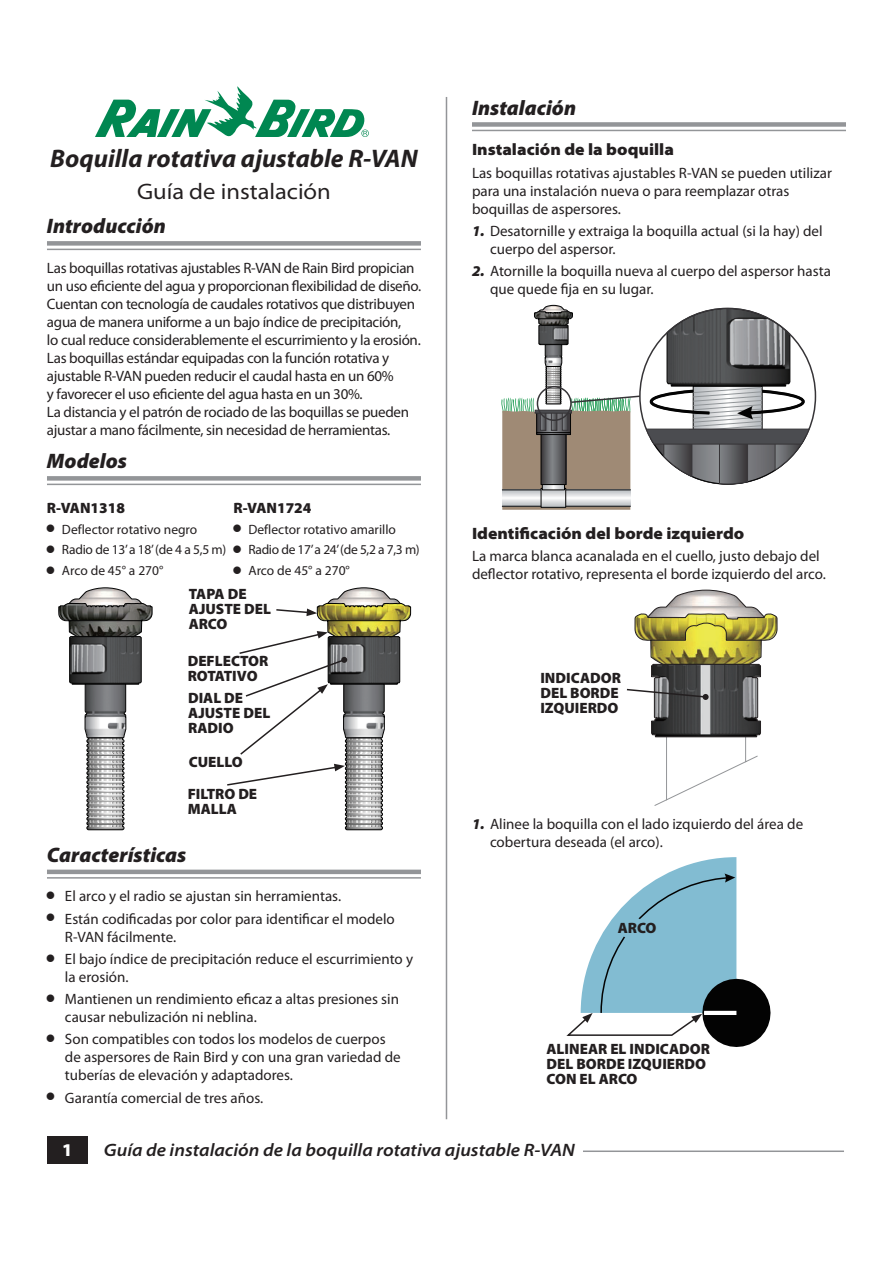
<style>
.page{position:relative;width:893px;height:1263px;background:#fff}
.page>*{position:absolute;margin:0;border:0;box-sizing:border-box;transform-origin:0 0}
.t1{font:italic 700 25.5px "Myriad Pro";color:#231f20}
.t2{font:semi-expanded 22.5px "Myriad Pro";color:#231f20}
.t3{font:italic 900 21px "Myriad Pro";color:#231f20}
.t4{font:italic 600 semi-expanded 18px "Myriad Pro";color:#231f20}
.t5{font:900 18px "Myriad Pro";color:#fff}
.t6{font:900 semi-expanded 16.5px "Myriad Pro";color:#231f20}
.t7{font:15px/18px "Myriad Pro";color:#231f20}
.t8{font:15px/18px "Myriad Pro";letter-spacing:-.02em;color:#231f20}
.t9{font:900 15px/15px "Myriad Pro";color:#231f20}
.t10{font:13.5px "Myriad Pro";color:#231f20}
.t11{font:13.5px "Myriad Pro";letter-spacing:-.025em;color:#231f20}
.t12{font:13.5px "Myriad Pro";letter-spacing:-.02em;color:#231f20}
.s1{font-weight:900;font-style:italic}
</style>
<div class="page">
<hr style="left:446px;top:97px;width:1px;height:1022px;background:#939598">
<hr style="left:209px;top:1150px;width:635px;height:2px;background:#939598">
<div style="left:47px;top:1136px;width:40px;height:27px;background:#231f20"></div>
<div style="left:104px;top:1136px;width:479px;height:28px;background:#fff"></div>
<svg style="left:95px;top:86px;width:274px;height:51px"></svg>
<div style="left:47px;top:241px;width:374px;height:5px;background:#939598"></div>
<hr style="left:47px;top:249px;width:374px;height:1px;background:#939598">
<div style="left:47px;top:476px;width:374px;height:5px;background:#939598"></div>
<hr style="left:47px;top:484px;width:374px;height:1px;background:#939598">
<hr style="left:47px;top:870px;width:374px;height:4px;background:#939598">
<hr style="left:47px;top:877px;width:374px;height:2px;background:#939598">
<svg style="left:58px;top:587px;width:95px;height:243px"></svg>
<svg style="left:227px;top:587px;width:184px;height:243px"></svg>
<div style="left:472px;top:122px;width:374px;height:5px;background:#939598"></div>
<hr style="left:472px;top:130px;width:374px;height:1px;background:#939598">
<svg style="left:501px;top:305px;width:309px;height:205px"></svg>
<svg style="left:626px;top:589px;width:152px;height:217px"></svg>
<svg style="left:566px;top:857px;width:205px;height:190px"></svg>
<h1 class="t1" style="left:50px;top:142px;width:369px">Boquilla rotativa ajustable R-VAN</h1>
<h2 class="t2" style="left:137px;top:179px;width:195px">Guía de instalación</h2>
<h3 class="t3" style="left:47px;top:215px;width:120px">Introducción</h3>
<p class="t8" style="left:47px;top:258px;width:376px">Las boquillas rotativas ajustables R-VAN de Rain Bird propician un uso eficiente del agua y proporcionan flexibilidad de diseño.<br>Cuentan con tecnología de caudales rotativos que distribuyen agua de manera uniforme a un bajo índice de precipitación,<br>lo cual reduce considerablemente el escurrimiento y la erosión.<br>Las boquillas estándar equipadas con la función rotativa y ajustable R-VAN pueden reducir el caudal hasta en un 60%<br>y favorecer el uso eficiente del agua hasta en un 30%.<br>La distancia y el patrón de rociado de las boquillas se pueden ajustar a mano fácilmente, sin necesidad de herramientas.</p>
<h3 class="t3" style="left:47px;top:450px;width:82px">Modelos</h3>
<p class="t9" style="left:47px;top:499px;width:80px">R-VAN1318</p>
<p class="t9" style="left:233px;top:499px;width:80px">R-VAN1724</p>
<p class="t10" style="left:62px;top:521px;width:137px">Deflector rotativo negro</p>
<p class="t10" style="left:248px;top:521px;width:149px">Deflector rotativo amarillo</p>
<p class="t12" style="left:62px;top:541px;width:166px">Radio de 13’ a 18’ (de 4 a 5,5 m)</p>
<p class="t11" style="left:248px;top:541px;width:173px">Radio de 17’ a 24’ (de 5,2 a 7,3 m)</p>
<p class="t10" style="left:62px;top:562px;width:103px">Arco de 45° a 270°</p>
<p class="t10" style="left:248px;top:562px;width:103px">Arco de 45° a 270°</p>
<p class="t9" style="left:189px;top:586px;width:84px">TAPA DE<br>AJUSTE DEL<br>ARCO</p>
<p class="t9" style="left:188px;top:653px;width:82px">DEFLECTOR<br>ROTATIVO</p>
<p class="t9" style="left:188px;top:690px;width:84px">DIAL DE<br>AJUSTE DEL<br>RADIO</p>
<p class="t9" style="left:188px;top:744px;width:71px;line-height:32.5px">CUELLO<br>FILTRO DE</p>
<p class="t9" style="left:188px;top:801px;width:51px">MALLA</p>
<h3 class="t3" style="left:47px;top:843px;width:141px">Características</h3>
<p class="t7" style="left:47px;top:887px;width:296px">•• El arco y el radio se ajustan sin herramientas.</p>
<p class="t7" style="left:65px;top:909px;width:331px;text-indent:-18px">•• Están codificadas por color para identificar el modelo<br>R-VAN fácilmente.</p>
<p class="t7" style="left:65px;top:949px;width:350px;text-indent:-18px">•• El bajo índice de precipitación reduce el escurrimiento y la erosión.</p>
<p class="t7" style="left:65px;top:990px;width:336px;text-indent:-18px">•• Mantienen un rendimiento eficaz a altas presiones sin causar nebulización ni neblina.</p>
<p class="t7" style="left:65px;top:1030px;width:337px;text-indent:-18px">•• Son compatibles con todos los modelos de cuerpos de aspersores de Rain Bird y con una gran variedad de tuberías de elevación y adaptadores.</p>
<p class="t7" style="left:47px;top:1088px;width:218px">•• Garantía comercial de tres años.</p>
<h3 class="t3" style="left:472px;top:96px;width:106px">Instalación</h3>
<p class="t6" style="left:472px;top:140px;width:203px">Instalación de la boquilla</p>
<p class="t7" style="left:472px;top:164px;width:361px">Las boquillas rotativas ajustables R-VAN se pueden utilizar para una instalación nueva o para reemplazar otras boquillas de aspersores.</p>
<p class="t7" style="left:490px;top:222px;width:334px;text-indent:-18px"><span class="s1">11</span> Desatornille y extraiga la boquilla actual (si la hay) del cuerpo del aspersor.</p>
<p class="t7" style="left:490px;top:262px;width:342px;text-indent:-18px"><span class="s1">22</span> Atornille la boquilla nueva al cuerpo del aspersor hasta que quede fija en su lugar.</p>
<p class="t6" style="left:472px;top:523px;width:274px">Identificación del borde izquierdo</p>
<p class="t7" style="left:472px;top:547px;width:355px">La marca blanca acanalada en el cuello, justo debajo del deflector rotativo, representa el borde izquierdo del arco.</p>
<p class="t9" style="left:540px;top:670px;width:82px">INDICADOR<br>DEL BORDE<br>IZQUIERDO</p>
<p class="t7" style="left:490px;top:814px;width:315px;text-indent:-18px"><span class="s1">11</span> Alinee la boquilla con el lado izquierdo del área de cobertura deseada (el arco).</p>
<p class="t9" style="left:618px;top:920px;width:40px">ARCO</p>
<p class="t9" style="left:546px;top:1041px;width:165px">ALINEAR EL INDICADOR<br>DEL BORDE IZQUIERDO<br>CON EL ARCO</p>
<p class="t5" style="left:62px;top:1138px;width:12px">1</p>
<p class="t4" style="left:104px;top:1140px;width:472px">Guía de instalación de la boquilla rotativa ajustable R-VAN</p>
</div>
